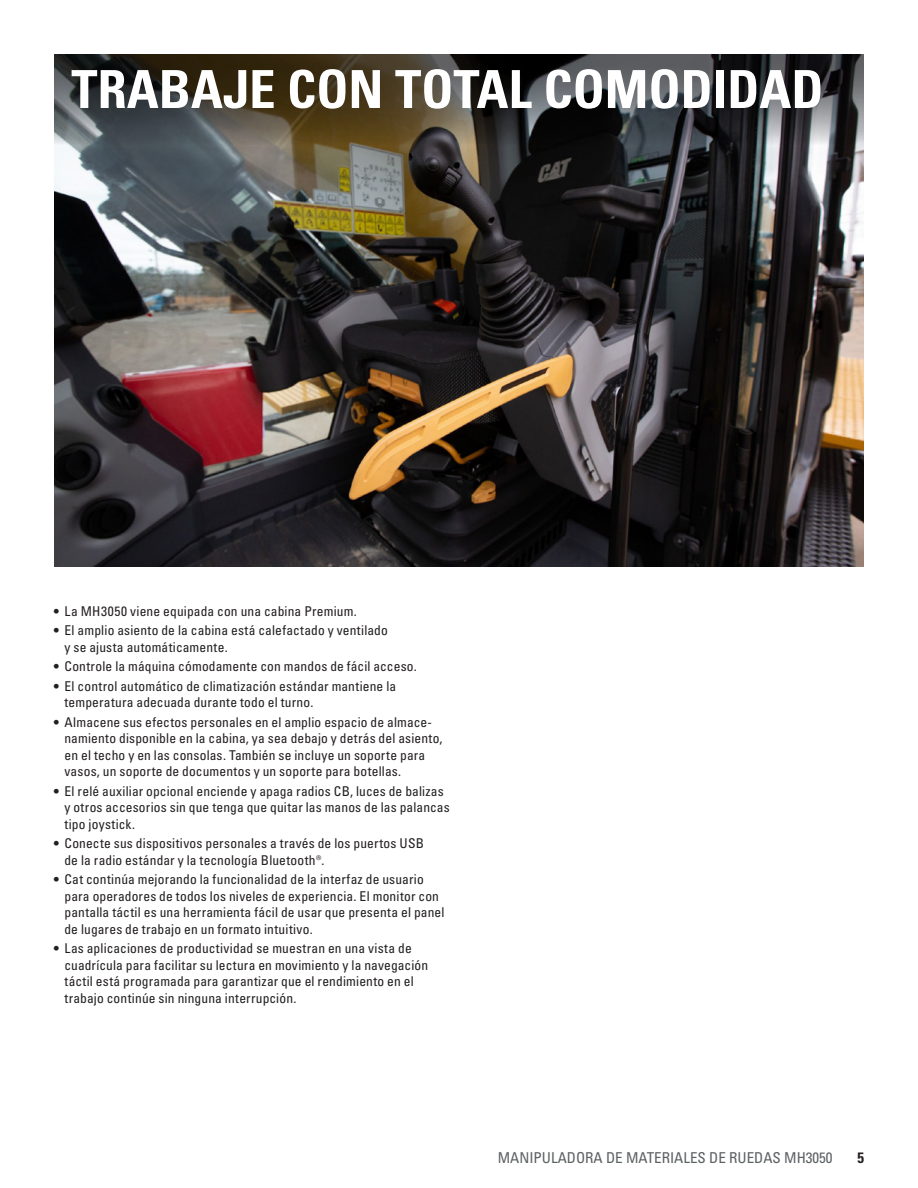
<style>
.page{position:relative;width:918px;height:1188px;background:#fff}
.page>*{position:absolute;margin:0;border:0;box-sizing:border-box;transform-origin:0 0}
.t1{font:52.5px "Univers LTCYR 67 Bold Cond";color:#fff}
.t2{font:condensed 15px "Univers LTCYR 57";color:#5d6163}
.t3{font:15px "Univers LTCYR 67 Bold Cond";color:#231f20}
.t4{font:condensed 13.5px/16.5px "Univers LTCYR 57";letter-spacing:.01em;color:#231f20}
</style>
<div class="page">
<img style="left:54px;top:286px;width:810px;height:281px">
<img style="left:54px;top:54px;width:810px;height:232px">
<h1 class="t1" style="left:71px;top:57px;width:754px">TRABAJE CON TOTAL COMODIDAD</h1>
<p class="t4" style="left:54px;top:602px;width:304px">• La MH3050 viene equipada con una cabina Premium.</p>
<p class="t4" style="left:65px;top:622px;width:325px;text-indent:-11px">• El amplio asiento de la cabina está calefactado y ventilado y se ajusta automáticamente.</p>
<p class="t4" style="left:54px;top:658px;width:364px">• Controle la máquina cómodamente con mandos de fácil acceso.</p>
<p class="t4" style="left:65px;top:677px;width:333px;text-indent:-11px">• El control automático de climatización estándar mantiene la temperatura adecuada durante todo el turno.</p>
<p class="t4" style="left:65px;top:713px;width:380px;text-indent:-11px">• Almacene sus efectos personales en el amplio espacio de almace&shy;namiento disponible en la cabina, ya sea debajo y detrás del asiento, en el techo y en las consolas. También se incluye un soporte para vasos, un soporte de documentos y un soporte para botellas.</p>
<p class="t4" style="left:65px;top:782px;width:387px;text-indent:-11px">• El relé auxiliar opcional enciende y apaga radios CB, luces de balizas y otros accesorios sin que tenga que quitar las manos de las palancas tipo joystick.</p>
<p class="t4" style="left:65px;top:835px;width:361px;text-indent:-11px">• Conecte sus dispositivos personales a través de los puertos USB de la radio estándar y la tecnología Bluetooth®.</p>
<p class="t4" style="left:65px;top:871px;width:382px;text-indent:-11px">• Cat continúa mejorando la funcionalidad de la interfaz de usuario para operadores de todos los niveles de experiencia. El monitor con pantalla táctil es una herramienta fácil de usar que presenta el panel de lugares de trabajo en un formato intuitivo.</p>
<p class="t4" style="left:65px;top:940px;width:365px;text-indent:-11px">• Las aplicaciones de productividad se muestran en una vista de cuadrícula para facilitar su lectura en movimiento y la navegación táctil está programada para garantizar que el rendimiento en el trabajo continúe sin ninguna interrupción.</p>
<p class="t2" style="left:498px;top:1148px;width:336px">MANIPULADORA DE MATERIALES DE RUEDAS MH3050</p>
<p class="t3" style="left:857px;top:1148px;width:8px">5</p>
</div>
